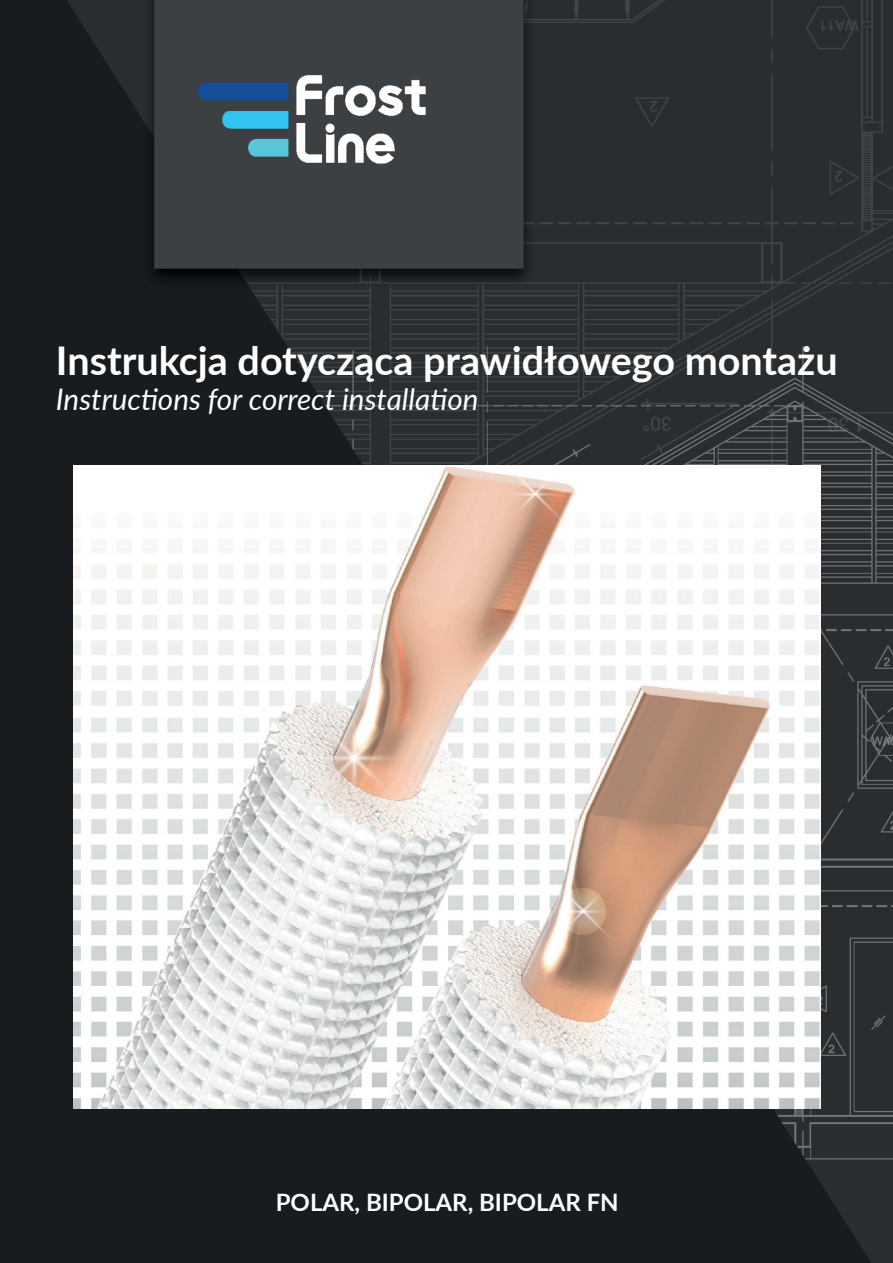
<style>
.page{position:relative;width:893px;height:1263px;background:#fff}
.page>*{position:absolute;margin:0;border:0;box-sizing:border-box;transform-origin:0 0}
.t1{font:700 39.45px "Lato";color:#fff}
.t2{font:italic 29.7px "Lato";color:#fff}
.t3{font:700 24px "Lato";color:#fff}
</style>
<div class="page">
<img style="left:0;top:0;width:893px;height:1263px">
<img style="left:74px;top:465px;width:746px;height:643px">
<p class="t1" style="left:56px;top:331px;width:783px">Instrukcja dotycząca prawidłowego montażu</p>
<p class="t2" style="left:56px;top:378px;width:424px">Instructions for correct installation</p>
<p class="t3" style="left:276px;top:1185px;width:344px">POLAR, BIPOLAR, BIPOLAR FN</p>
</div>
